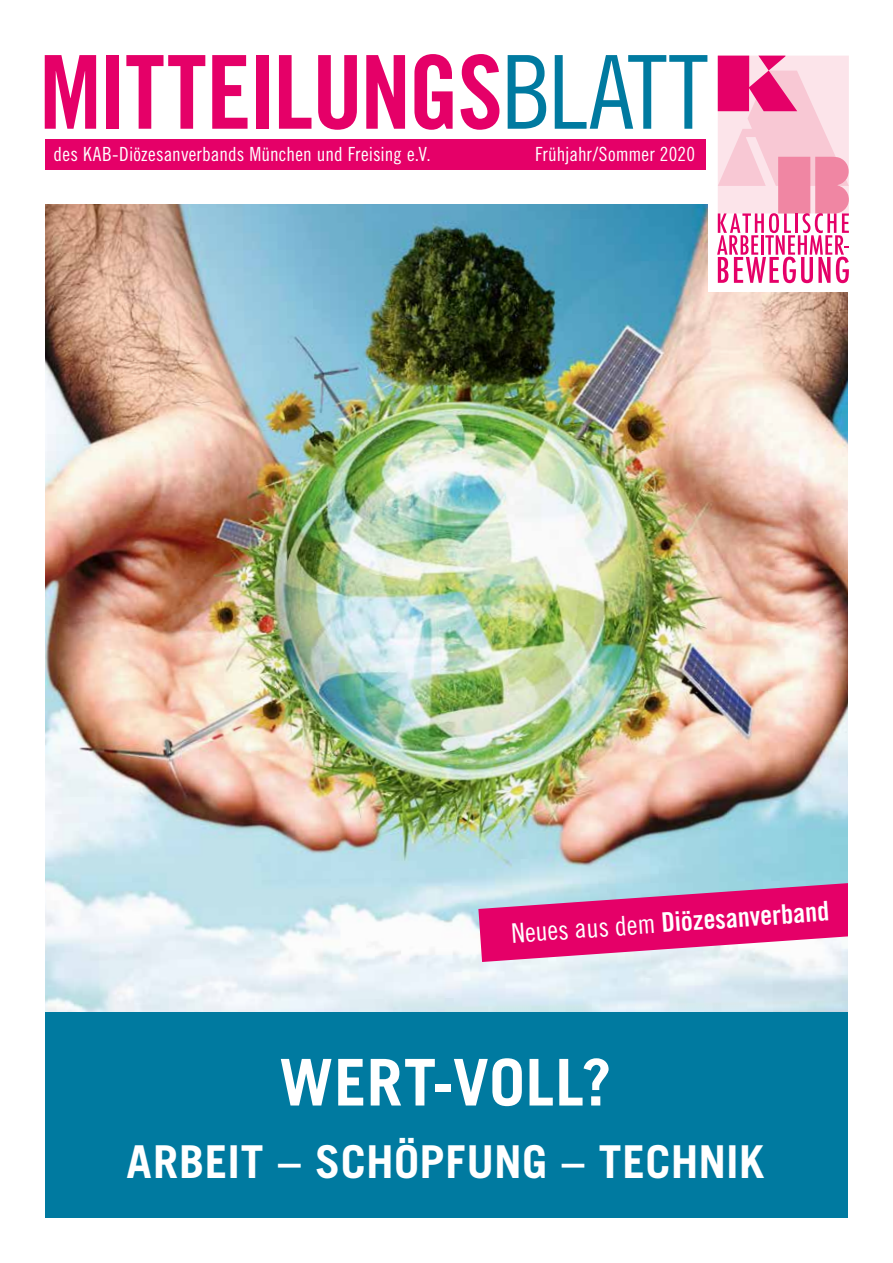
<style>
.page{position:relative;width:893px;height:1263px;background:#fff}
.page>*{position:absolute;margin:0;border:0;box-sizing:border-box;transform-origin:0 0}
.t1{font:102px "Trade Gothic Bold Cond Twenty";letter-spacing:-.02em;color:#e50068}
.t2{font:700 64.5px "Trade Gothic";letter-spacing:.01em;color:#fff}
.t3{font:700 45.3px "Trade Gothic";letter-spacing:.01em;color:#fff}
.t4{font:27px "Trade Gothic Bold Cond Twenty";color:#fff}
.t5{font:19.5px "Trade Gothic Cond Eighteen";letter-spacing:.005em;color:#fff}
.s1{font-family:"Trade Gothic Cond Eighteen";color:#007aa0}
.s2{font-family:"Trade Gothic Cond Eighteen"}
</style>
<div class="page">
<img style="left:45px;top:204px;width:803px;height:808px">
<div style="left:0;top:1012px;width:893px;height:251px;background:#007aa0"></div>
<div style="left:45px;top:140px;width:660px;height:30px;background:#e50068"></div>
<svg style="left:478px;top:880px;width:370px;height:82px;background:#dc5197"></svg>
<div style="left:0;top:183px;width:45px;height:1080px;background:#fff"></div>
<div style="left:0;top:1218px;width:893px;height:45px;background:#fff"></div>
<div style="left:849px;top:171px;width:44px;height:1092px;background:#fff"></div>
<div style="left:709px;top:47px;width:149px;height:245px;background:#fff"></div>
<svg style="left:717px;top:56px;width:132px;height:227px"></svg>
<h1 class="t1" style="left:39px;top:30px;width:670px">MITTEILUNGS<span class="s1">BLATT</span></h1>
<p class="t5" style="left:54px;top:142px;width:379px">des KAB-Diözesanverbands München und Freising e.V.</p>
<p class="t5" style="left:535px;top:142px;width:162px">Frühjahr/Sommer 2020</p>
<h3 class="t4" style="left:510px;top:917px;width:320px;rotate:-4deg"><span class="s2">Neues aus dem</span> Diözesanverband</h3>
<h2 class="t2" style="left:279px;top:1043px;width:334px">WERT-VOLL?</h2>
<h3 class="t3" style="left:127px;top:1133px;width:639px">ARBEIT – SCHÖPFUNG – TECHNIK</h3>
</div>
